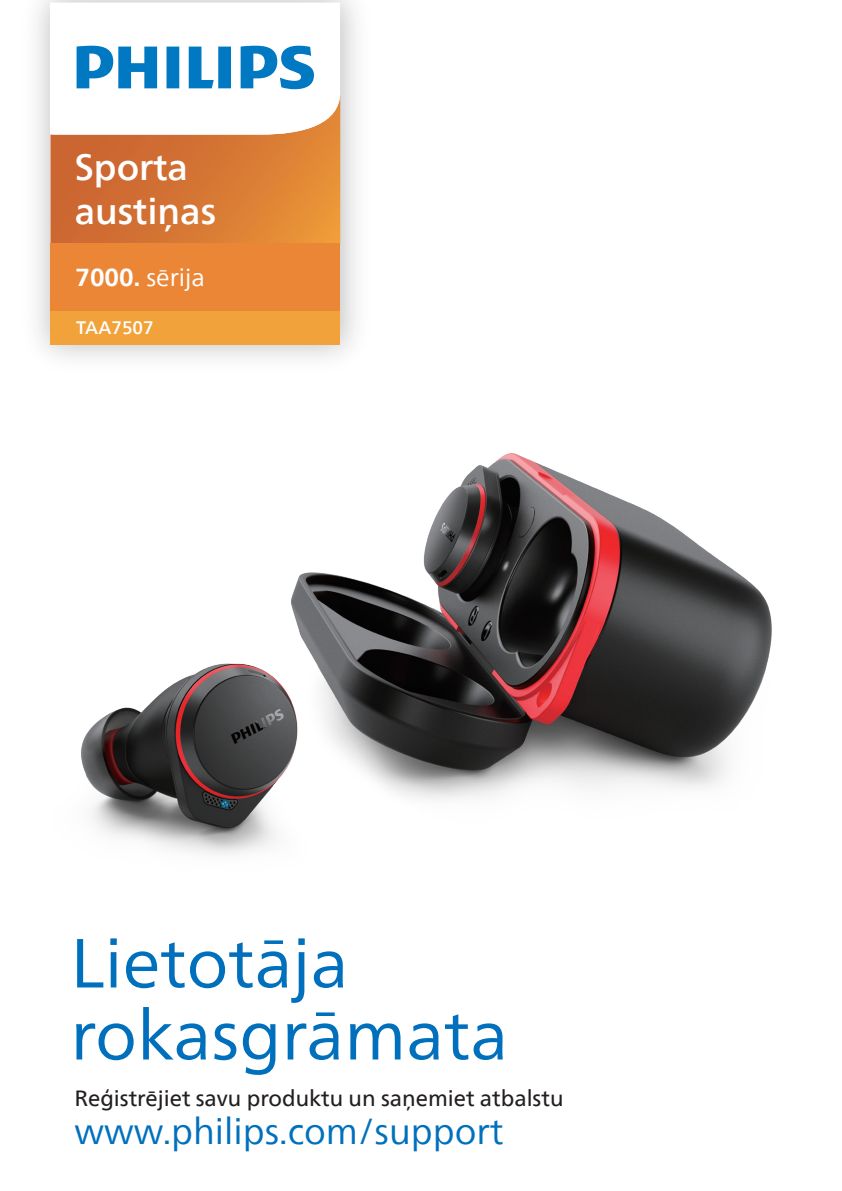
<style>
.page{position:relative;width:842px;height:1191px;background:#fff}
.page>*{position:absolute;margin:0;border:0;box-sizing:border-box;transform-origin:0 0}
.Body_Text__0{font:69.4px/72px "Neue Frutiger World";color:#0070bd}
.正文_0{font:500 36.4px/43.8px "Neue Frutiger World";color:#fff}
.t1{font:36px "Neue Frutiger World";color:#0070bd}
.正文_0-2{font:24.6px "Neue Frutiger World";color:#fff}
.t_register{font:22px "Neue Frutiger World";color:#231f20}
.正文_0-3{font:500 18px "Neue Frutiger World";color:#fff}
.s1{font-weight:700}
</style>
<div class="page">
<img style="left:81px;top:453px;width:691px;height:401px">
<img style="left:37px;top:0;width:319px;height:358px">
<svg style="left:50px;top:135px;width:290px;height:108px;background:#d67734"></svg>
<div style="left:50px;top:243px;width:290px;height:68px;background:#eb8637"></div>
<div style="left:50px;top:311px;width:290px;height:34px;background:#f2a23a"></div>
<svg style="left:50px;top:3px;width:290px;height:132px"></svg>
<p class="正文_0" style="left:75px;top:145px;width:143px">Sporta austiņas</p>
<p class="正文_0-2" style="left:75px;top:258px;width:131px"><span class="s1">7000.</span> sērija</p>
<p class="正文_0-3" style="left:76px;top:313px;width:79px">TAA7507</p>
<p class="Body_Text__0" style="left:70px;top:928px;width:439px">Lietotāja rokasgrāmata</p>
<p class="t_register" style="left:74px;top:1080px;width:491px">Reģistrējiet savu produktu un saņemiet atbalstu</p>
<p class="t1" style="left:74px;top:1103px;width:431px">www.philips.com/support</p>
</div>
